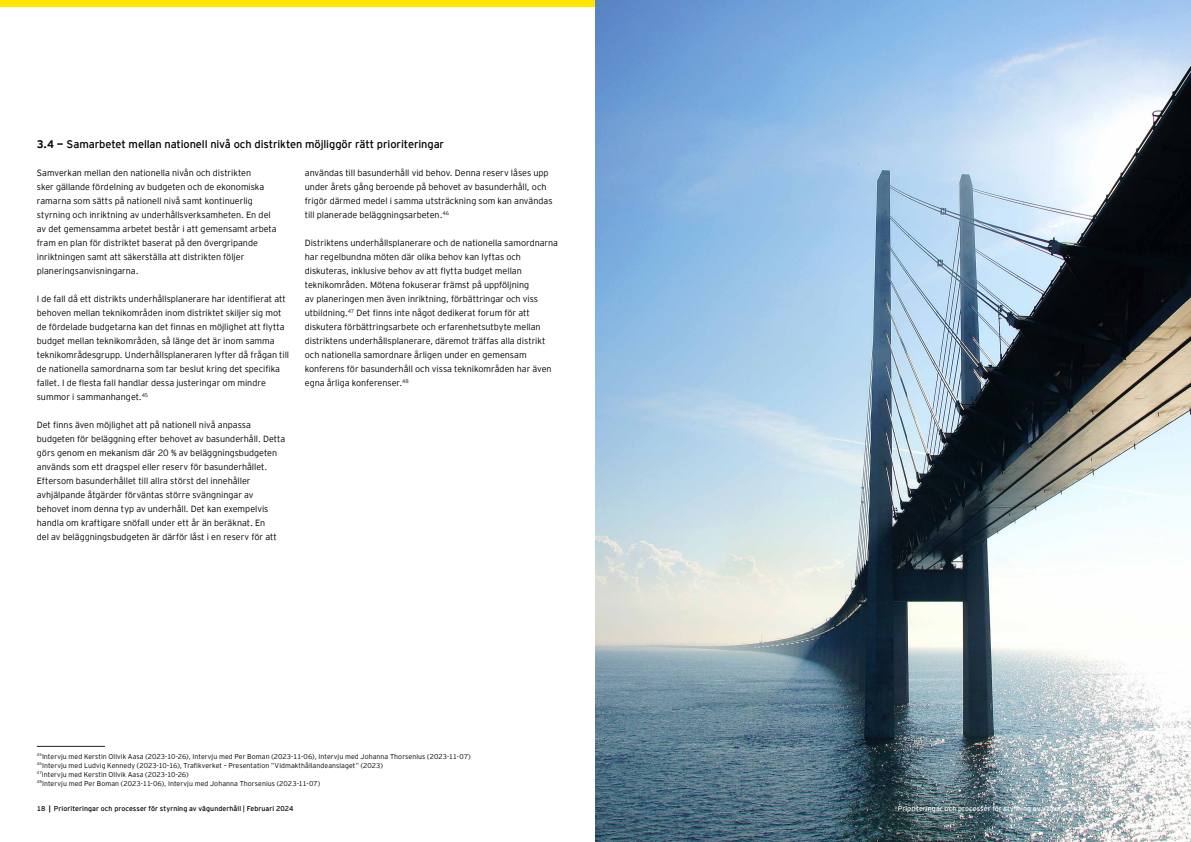
<style>
.page{position:relative;width:1191px;height:842px;background:#fff}
.page>*{position:absolute;margin:0;border:0;box-sizing:border-box;transform-origin:0 0}
.t1{font:11px "EY Interstate";letter-spacing:-.01em;color:#000}
.t2{font:300 9px/14px "EY Interstate";color:#000}
.t3{font:300 7px/9px "EY Interstate";letter-spacing:.01em;color:#000}
.t4{font:7px "EY Interstate";letter-spacing:.01em;color:#000}
.t5{font:7px "EY Interstate";letter-spacing:.01em;color:#fff}
.s1{font-weight:700}
</style>
<div class="page">
<div style="left:0;top:0;width:1191px;height:6px;background:#ffe600"></div>
<img style="left:595px;top:0;width:596px;height:842px">
<hr style="left:37px;top:746px;width:68px;height:1px;background:#181d29">
<p class="t1" style="left:37px;top:136px;width:409px"><span class="s1">3.4 —</span> Samarbetet mellan nationell nivå och distrikten möjliggör rätt prioriteringar</p>
<p class="t2" style="left:37px;top:165px;width:241px">Samverkan mellan den nationella nivån och distrikten<br>sker gällande fördelning av budgeten och de ekonomiska ramarna som sätts på nationell nivå samt kontinuerlig styrning och inriktning av underhållsverksamheten. En del av det gemensamma arbetet består i att gemensamt arbeta fram en plan för distriktet baserat på den övergripande inriktningen samt att säkerställa att distrikten följer planeringsanvisningarna.</p>
<p class="t2" style="left:37px;top:291px;width:254px">I de fall då ett distrikts underhållsplanerare har identifierat att behoven mellan teknikområden inom distriktet skiljer sig mot de fördelade budgetarna kan det finnas en möjlighet att flytta budget mellan teknikområden, så länge det är inom samma teknikområdesgrupp. Underhållsplaneraren lyfter då frågan till de nationella samordnarna som tar beslut kring det specifika fallet. I de flesta fall handlar dessa justeringar om mindre summor i sammanhanget.<sup>45</sup></p>
<p class="t2" style="left:37px;top:417px;width:250px">Det finns även möjlighet att på nationell nivå anpassa budgeten för beläggning efter behovet av basunderhåll. Detta görs genom en mekanism där 20 % av beläggningsbudgeten används som ett dragspel eller reserv för basunderhållet.<br>Eftersom basunderhållet till allra störst del innehåller avhjälpande åtgärder förväntas större svängningar av behovet inom denna typ av underhåll. Det kan exempelvis handla om kraftigare snöfall under ett år än beräknat. En<br>del av beläggningsbudgeten är därför låst i en reserv för att</p>
<p class="t2" style="left:305px;top:165px;width:249px">användas till basunderhåll vid behov. Denna reserv låses upp under årets gång beroende på behovet av basunderhåll, och frigör därmed medel i samma utsträckning som kan användas till planerade beläggningsarbeten.<sup>46</sup></p>
<p class="t2" style="left:305px;top:235px;width:255px">Distriktens underhållsplanerare och de nationella samordnarna har regelbundna möten där olika behov kan lyftas och diskuteras, inklusive behov av att flytta budget mellan teknikområden. Mötena fokuserar främst på uppföljning<br>av planeringen men även inriktning, förbättringar och viss utbildning.<sup>47</sup> Det finns inte något dedikerat forum för att diskutera förbättringsarbete och erfarenhetsutbyte mellan distriktens underhållsplanerare, däremot träffas alla distrikt och nationella samordnare årligen under en gemensam konferens för basunderhåll och vissa teknikområden har även egna årliga konferenser.<sup>48</sup></p>
<p class="t3" style="left:37px;top:751px;width:435px"><sup>45</sup>Intervju med Kerstin Ollvik Aasa (2023-10-26), Intervju med Per Boman (2023-11-06), Intervju med Johanna Thorsenius (2023-11-07)<br><sup>46</sup>Intervju med Ludvig Kennedy (2023-10-16), Trafikverket – Presentation ”Vidmakthållandeanslaget” (2023)<br><sup>47</sup>Intervju med Kerstin Ollvik Aasa (2023-10-26)<br><sup>48</sup>Intervju med Per Boman (2023-11-06), Intervju med Johanna Thorsenius (2023-11-07)</p>
<p class="t4" style="left:37px;top:803px;width:258px">18 <span class="s1">|</span> Prioriteringar och processer för styrning av vägunderhåll | Februari 2024</p>
<p class="t5" style="left:897px;top:803px;width:258px">Prioriteringar och processer för styrning av vägunderhåll | Februari 2024 <span class="s1">|</span> 19</p>
</div>
